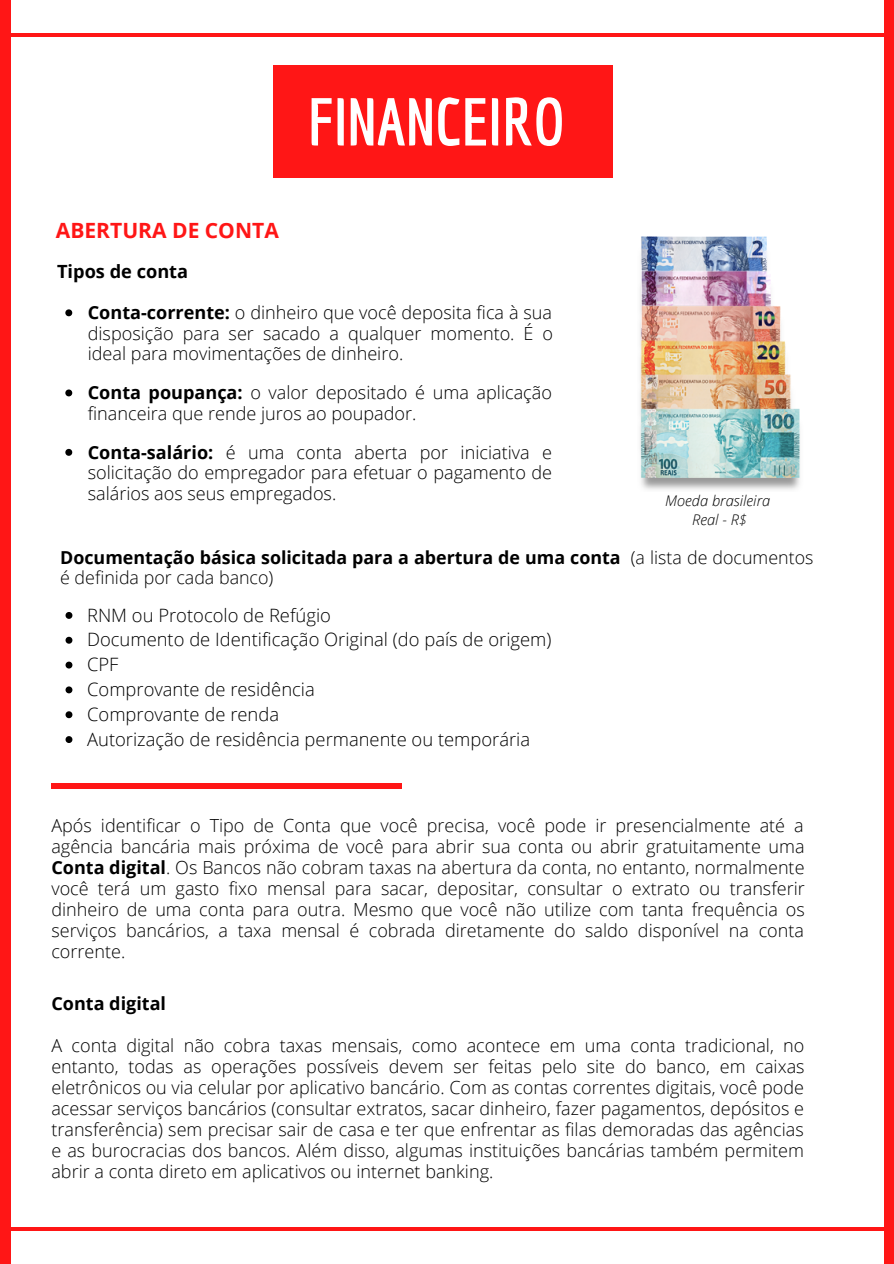
<style>
.page{position:relative;width:894px;height:1264px;background:#fff}
.page>*{position:absolute;margin:0;border:0;box-sizing:border-box;transform-origin:0 0}
.t1{font:700 65.85px "Economica";color:#fff}
.t2{font:700 21px "Open Sans";color:#ff1616}
.t3{font:300 18.45px/24.8px "Open Sans";color:#000}
.t4{font:700 18.15px "Open Sans";color:#000}
.t5{font:300 18px/21px "Open Sans";color:#000;text-align:justify}
.t6{font:700 18px "Open Sans";color:#000}
.t7{font:700 17.85px/20.4px "Open Sans";color:#000}
.t8{font:italic 300 14.7px/19.4px "Open Sans";color:#000;text-align:center}
.s1{font-weight:700}
.s2{font-weight:300}
</style>
<div class="page">
<hr style="left:5px;top:33px;width:888px;height:4px;background:#ff1616">
<hr style="left:9px;top:1227px;width:884px;height:3px;background:#ff1616">
<div style="left:883px;top:0;width:10px;height:1263px;background:#ff1616"></div>
<div style="left:0;top:0;width:11px;height:1263px;background:#ff1616"></div>
<div style="left:273px;top:66px;width:339px;height:111px;background:#ff1616"></div>
<svg style="left:65px;top:309px;width:7px;height:7px"></svg>
<svg style="left:65px;top:389px;width:7px;height:7px"></svg>
<svg style="left:65px;top:449px;width:7px;height:7px"></svg>
<img style="left:640px;top:236px;width:160px;height:254px">
<svg style="left:65px;top:612px;width:7px;height:7px"></svg>
<svg style="left:65px;top:636px;width:7px;height:7px"></svg>
<svg style="left:65px;top:661px;width:7px;height:7px"></svg>
<svg style="left:65px;top:686px;width:7px;height:7px"></svg>
<svg style="left:65px;top:711px;width:7px;height:7px"></svg>
<svg style="left:65px;top:736px;width:7px;height:7px"></svg>
<div style="left:51px;top:783px;width:351px;height:6px;background:#ff1616"></div>
<p class="t2" style="left:56px;top:215px;width:224px">ABERTURA DE CONTA</p>
<p class="t4" style="left:57px;top:259px;width:133px">Tipos de conta</p>
<h1 class="t1" style="left:307px;top:83px;width:259px">FINANCEIRO</h1>
<p class="t5" style="left:88px;top:302px;width:466px"><span class="s1">Conta-corrente:</span> o dinheiro que você deposita fica à sua disposição para ser sacado a qualquer momento. É o ideal para movimentações de dinheiro.</p>
<p class="t5" style="left:88px;top:382px;width:465px"><span class="s1">Conta poupança:</span> o valor depositado é uma aplicação financeira que rende juros ao poupador.</p>
<p class="t5" style="left:88px;top:441px;width:465px"><span class="s1">Conta-salário:</span> é uma conta aberta por iniciativa e solicitação do empregador para efetuar o pagamento de salários aos seus empregados.</p>
<p class="t8" style="left:665px;top:490px;width:106px">Moeda brasileira<br>Real - R$</p>
<p class="t7" style="left:60px;top:546px;width:754px">Documentação básica solicitada para a abertura de uma conta <span class="s2">(a lista de documentos é definida por cada banco)</span></p>
<p class="t3" style="left:87px;top:602px;width:465px">RNM ou Protocolo de Refúgio<br>Documento de Identificação Original (do país de origem)<br>CPF<br>Comprovante de residência<br>Comprovante de renda<br>Autorização de residência permanente ou temporária</p>
<p class="t5" style="left:51px;top:815px;width:754px">Após identificar o Tipo de Conta que você precisa, você pode ir presencialmente até a agência bancária mais próxima de você para abrir sua conta ou abrir gratuitamente uma <span class="s1">Conta digital</span>. Os Bancos não cobram taxas na abertura da conta, no entanto, normalmente você terá um gasto fixo mensal para sacar, depositar, consultar o extrato ou transferir dinheiro de uma conta para outra. Mesmo que você não utilize com tanta frequência os serviços bancários, a taxa mensal é cobrada diretamente do saldo disponível na conta corrente.</p>
<p class="t6" style="left:51px;top:991px;width:116px">Conta digital</p>
<p class="t5" style="left:51px;top:1034px;width:754px">A conta digital não cobra taxas mensais, como acontece em uma conta tradicional, no entanto, todas as operações possíveis devem ser feitas pelo site do banco, em caixas eletrônicos ou via celular por aplicativo bancário. Com as contas correntes digitais, você pode acessar serviços bancários (consultar extratos, sacar dinheiro, fazer pagamentos, depósitos e transferência) sem precisar sair de casa e ter que enfrentar as filas demoradas das agências e as burocracias dos bancos. Além disso, algumas instituições bancárias também permitem abrir a conta direto em aplicativos ou internet banking.</p>
</div>
